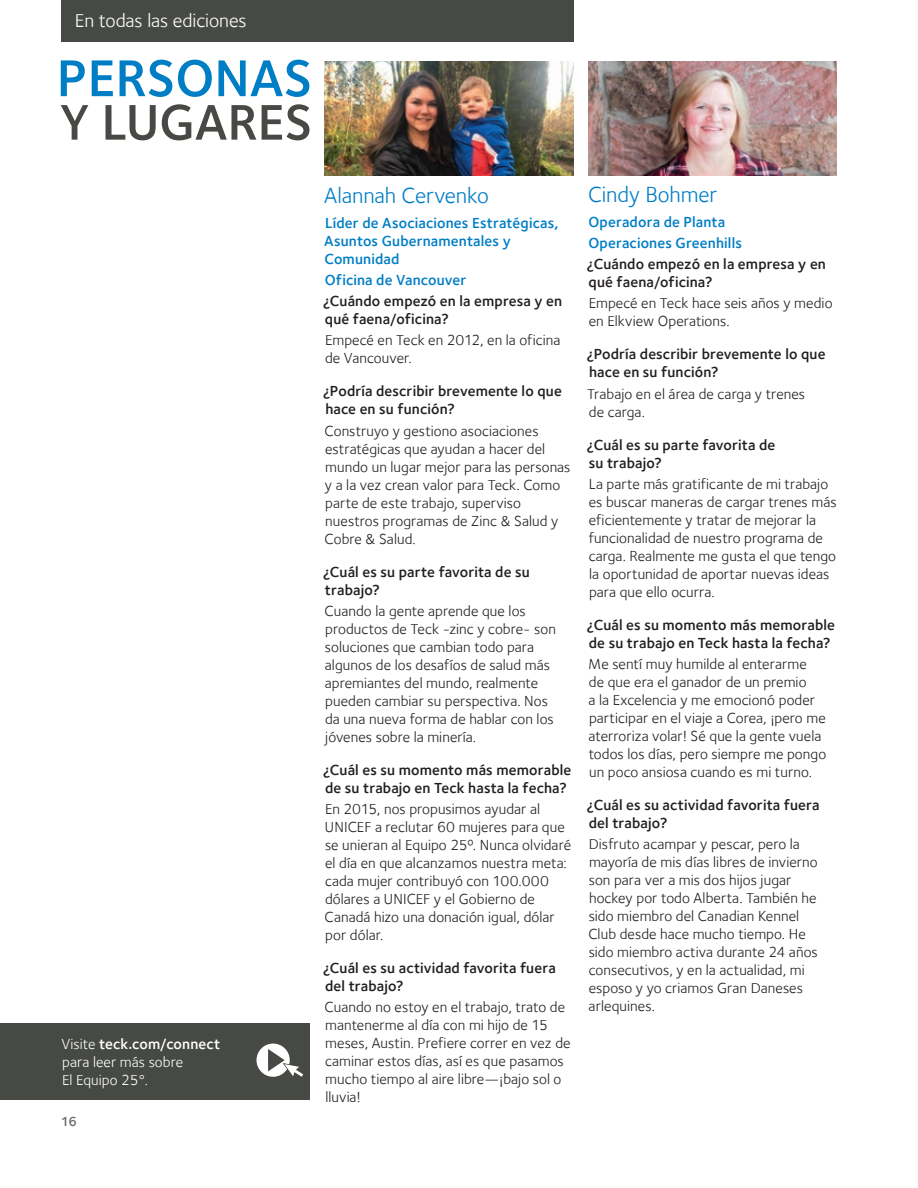
<style>
.page{position:relative;width:918px;height:1188px;background:#fff}
.page>*{position:absolute;margin:0;border:0;box-sizing:border-box;transform-origin:0 0}
.t1{font:22.5px "Foundry Sterling";letter-spacing:-.005em;color:#007ec5}
.t2{font:19.5px "Foundry Sterling";letter-spacing:-.005em;color:#fff}
.t3{font:15px/18px "Foundry Sterling";letter-spacing:.005em;color:#231f20}
.t4{font:600 15px/18px "Foundry Sterling";letter-spacing:.01em;color:#231f20}
.t5{font:600 15px/18px "Foundry Sterling";letter-spacing:.01em;color:#007ec5}
.t6{font:15px/18px "Foundry Sterling";letter-spacing:.005em;color:#fff}
.t7{font:600 13.5px "Foundry Sterling";color:#6c6d70}
.s1{font-weight:600}
</style>
<div class="page">
<div style="left:61px;top:0;width:512px;height:42px;background:#464944"></div>
<svg style="left:61px;top:60px;width:24px;height:36px"></svg>
<svg style="left:92px;top:60px;width:21px;height:36px"></svg>
<svg style="left:120px;top:60px;width:52px;height:37px"></svg>
<svg style="left:178px;top:60px;width:34px;height:37px"></svg>
<svg style="left:218px;top:60px;width:91px;height:37px"></svg>
<svg style="left:61px;top:105px;width:27px;height:35px"></svg>
<svg style="left:106px;top:105px;width:50px;height:35px"></svg>
<svg style="left:162px;top:104px;width:94px;height:36px"></svg>
<svg style="left:262px;top:104px;width:47px;height:36px"></svg>
<img style="left:588px;top:61px;width:249px;height:115px">
<img style="left:324px;top:61px;width:249px;height:115px">
<div style="left:0;top:1023px;width:309px;height:77px;background:#464944"></div>
<svg style="left:257px;top:1044px;width:46px;height:33px"></svg>
<h2 class="t2" style="left:75px;top:9px;width:173px">En todas las ediciones</h2>
<p class="t6" style="left:61px;top:1035px;width:161px">Visite <span class="s1">teck.com/connect </span>para leer más sobre<br>El Equipo 25°.</p>
<p class="t7" style="left:61px;top:1113px;width:18px">16</p>
<h1 class="t1" style="left:324px;top:182px;width:166px">Alannah Cervenko</h1>
<p class="t5" style="left:324px;top:213px;width:236px">Líder de Asociaciones Estratégicas,<br>Asuntos Gubernamentales y<br>Comunidad</p>
<p class="t5" style="left:325px;top:271px;width:143px">Oficina de Vancouver</p>
<p class="t4" style="left:323px;top:292px;width:241px">¿Cuándo empezó en la empresa y en qué faena/oficina?</p>
<p class="t3" style="left:325px;top:331px;width:237px">Empecé en Teck en 2012, en la oficina de Vancouver.</p>
<p class="t4" style="left:323px;top:382px;width:241px">¿Podría describir brevemente lo que hace en su función?</p>
<p class="t3" style="left:325px;top:421px;width:247px">Construyo y gestiono asociaciones estratégicas que ayudan a hacer del mundo un lugar mejor para las personas y a la vez crean valor para Teck. Como parte de este trabajo, superviso nuestros programas de Zinc &amp; Salud y<br>Cobre &amp; Salud.</p>
<p class="t4" style="left:323px;top:562px;width:209px">¿Cuál es su parte favorita de su trabajo?</p>
<p class="t3" style="left:325px;top:602px;width:233px">Cuando la gente aprende que los productos de Teck -zinc y cobre- son soluciones que cambian todo para algunos de los desafíos de salud más apremiantes del mundo, realmente pueden cambiar su perspectiva. Nos da una nueva forma de hablar con los jóvenes sobre la minería.</p>
<p class="t4" style="left:323px;top:761px;width:250px">¿Cuál es su momento más memorable de su trabajo en Teck hasta la fecha?</p>
<p class="t3" style="left:325px;top:800px;width:248px">En 2015, nos propusimos ayudar al<br>UNICEF a reclutar 60 mujeres para que se unieran al Equipo 25º. Nunca olvidaré el día en que alcanzamos nuestra meta: cada mujer contribuyó con 100.000 dólares a UNICEF y el Gobierno de<br>Canadá hizo una donación igual, dólar por dólar.</p>
<p class="t4" style="left:323px;top:959px;width:235px">¿Cuál es su actividad favorita fuera del trabajo?</p>
<p class="t3" style="left:325px;top:998px;width:247px">Cuando no estoy en el trabajo, trato de mantenerme al día con mi hijo de 15 meses, Austin. Prefiere correr en vez de caminar estos días, así es que pasamos mucho tiempo al aire libre—¡bajo sol o lluvia!</p>
<h1 class="t1" style="left:588px;top:181px;width:131px">Cindy Bohmer</h1>
<p class="t5" style="left:588px;top:211px;width:155px;line-height:21.3px">Operadora de Planta<br>Operaciones Greenhills</p>
<p class="t4" style="left:587px;top:255px;width:241px">¿Cuándo empezó en la empresa y en qué faena/oficina?</p>
<p class="t3" style="left:589px;top:294px;width:245px">Empecé en Teck hace seis años y medio en Elkview Operations.</p>
<p class="t4" style="left:587px;top:345px;width:241px">¿Podría describir brevemente lo que hace en su función?</p>
<p class="t3" style="left:587px;top:384px;width:220px">Trabajo en el área de carga y trenes de carga.</p>
<p class="t4" style="left:587px;top:435px;width:190px">¿Cuál es su parte favorita de su trabajo?</p>
<p class="t3" style="left:589px;top:475px;width:249px">La parte más gratificante de mi trabajo es buscar maneras de cargar trenes más eficientemente y tratar de mejorar la funcionalidad de nuestro programa de carga. Realmente me gusta el que tengo la oportunidad de aportar nuevas ideas para que ello ocurra.</p>
<p class="t4" style="left:587px;top:616px;width:250px">¿Cuál es su momento más memorable de su trabajo en Teck hasta la fecha?</p>
<p class="t3" style="left:588px;top:655px;width:239px">Me sentí muy humilde al enterarme<br>de que era el ganador de un premio<br>a la Excelencia y me emocionó poder participar en el viaje a Corea, ¡pero me aterroriza volar! Sé que la gente vuela todos los días, pero siempre me pongo un poco ansiosa cuando es mi turno.</p>
<p class="t4" style="left:587px;top:796px;width:235px">¿Cuál es su actividad favorita fuera del trabajo?</p>
<p class="t3" style="left:588px;top:835px;width:231px">Disfruto acampar y pescar, pero la mayoría de mis días libres de invierno son para ver a mis dos hijos jugar hockey por todo Alberta. También he sido miembro del Canadian Kennel<br>Club desde hace mucho tiempo. He sido miembro activa durante 24 años consecutivos, y en la actualidad, mi esposo y yo criamos Gran Daneses arlequines.</p>
</div>
